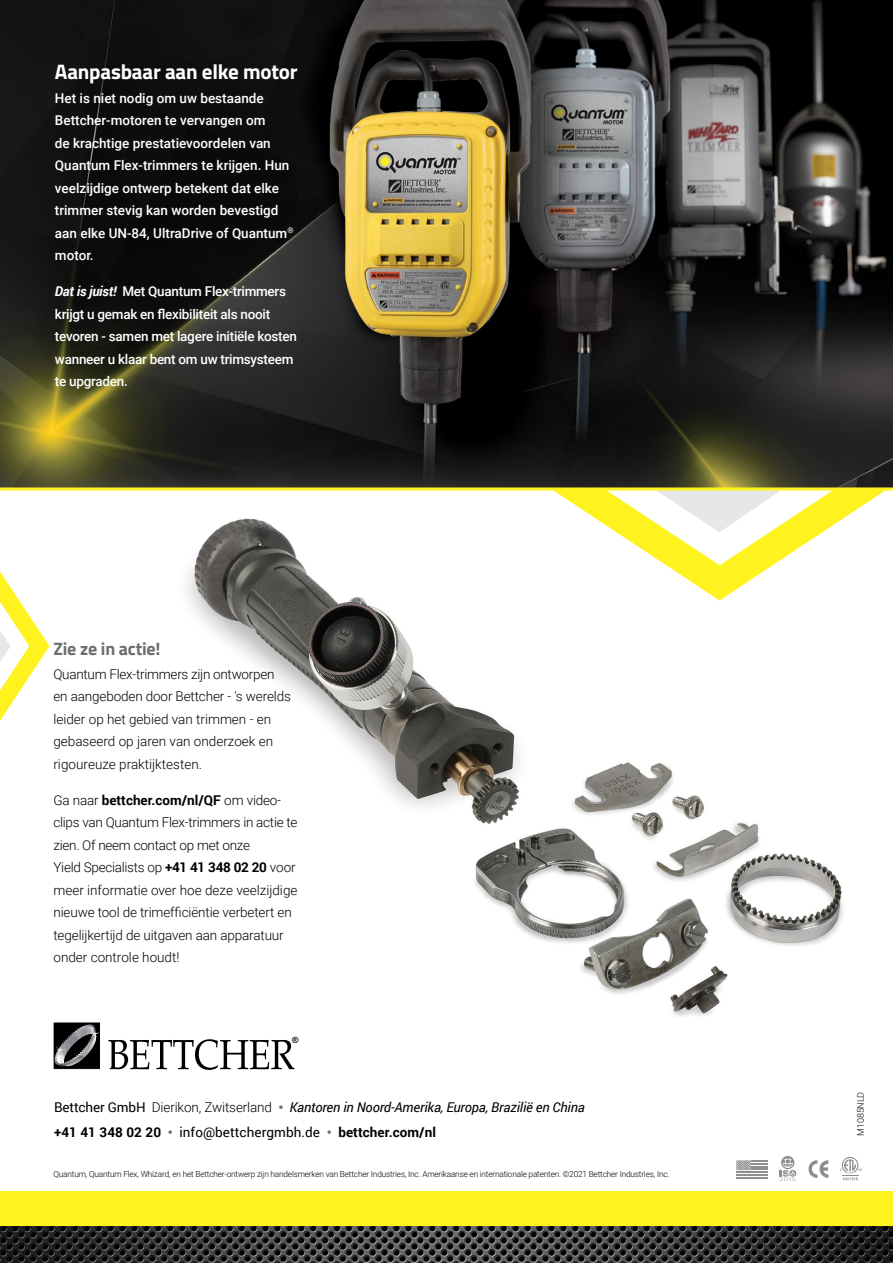
<style>
.page{position:relative;width:893px;height:1263px;background:#fff}
.page>*{position:absolute;margin:0;border:0;box-sizing:border-box;transform-origin:0 0}
.t1{font:700 21px "Titillium";letter-spacing:-.01em;color:#fff}
.t2{font:700 18px "Titillium";letter-spacing:-.01em;color:#6d6e71}
.t3{font:300 13.5px/22.5px "Roboto";letter-spacing:-.01em;color:#000}
.t4{font:500 13.5px/22.5px "Roboto";color:#fff}
.t5{font:500 13.5px/22.5px "Roboto";letter-spacing:-.02em;color:#fff}
.t6{font:italic 13.5px/25.5px "Roboto";letter-spacing:-.01em;color:#000}
.t7{font:300 9px "Roboto";letter-spacing:-.01em;color:#000}
.t8{font:700 8.7px "Arial";color:#000}
.t9{font:300 8.25px "Roboto";letter-spacing:-.02em;color:#000}
.s1{font-weight:700;font-style:italic}
.s2{font-weight:700}
.s3{font-style:normal}
.s4{font-weight:300;font-style:normal}
.s5{font-weight:900;font-style:normal;color:#6d6e71}
.s6{font-weight:700;font-style:normal}
</style>
<div class="page">
<img style="left:187px;top:518px;width:656px;height:552px">
<img style="left:0;top:0;width:893px;height:487px">
<svg style="left:108px;top:1039px;width:186px;height:31px"></svg>
<svg style="left:55px;top:1023px;width:44px;height:45px;background:#3f3f40"></svg>
<div style="left:53px;top:1021px;width:48px;height:49px;border:1px solid #fdfdfd"></div>
<img style="left:75px;top:1024px;width:15px;height:7px">
<svg style="left:780px;top:1156px;width:16px;height:25px"></svg>
<svg style="left:808px;top:1160px;width:20px;height:18px"></svg>
<svg style="left:840px;top:1157px;width:22px;height:23px"></svg>
<hr style="left:736px;top:1171px;width:31px;height:2px;background:#000">
<hr style="left:736px;top:1174px;width:31px;height:2px;background:#000">
<hr style="left:736px;top:1177px;width:31px;height:1px;background:#000">
<svg style="left:736px;top:1160px;width:31px;height:10px"></svg>
<svg style="left:0;top:571px;width:50px;height:150px"></svg>
<svg style="left:552px;top:490px;width:335px;height:110px"></svg>
<hr style="left:0;top:487px;width:893px;height:3px;background:#fff31f">
<div style="left:0;top:1191px;width:893px;height:40px;background:#fff31f"></div>
<img style="left:0;top:1227px;width:893px;height:36px">
<h1 class="t1" style="left:55px;top:55px;width:244px">Aanpasbaar aan elke motor</h1>
<p class="t4" style="left:55px;top:86px;width:240px">Het is niet nodig om uw bestaande Bettcher-motoren te vervangen om<br>de krachtige prestatievoordelen van Quantum Flex-trimmers te krijgen. Hun veelzijdige ontwerp betekent dat elke trimmer stevig kan worden bevestigd aan elke UN-84, UltraDrive of Quantum<sup>® </sup>motor.</p>
<p class="t5" style="left:55px;top:280px;width:244px"><span class="s1">Dat is juist!</span> Met Quantum Flex-trimmers krijgt u gemak en flexibiliteit als nooit tevoren - samen met lagere initiële kosten wanneer u klaar bent om uw trimsysteem te upgraden.</p>
<h2 class="t2" style="left:53px;top:634px;width:109px">Zie ze in actie!</h2>
<p class="t3" style="left:53px;top:662px;width:239px">Quantum Flex-trimmers zijn ontworpen en aangeboden door Bettcher - 's werelds leider op het gebied van trimmen - en gebaseerd op jaren van onderzoek en rigoureuze praktijktesten.</p>
<p class="t3" style="left:53px;top:788px;width:246px">Ga naar <span class="s2">bettcher.com/nl/QF</span> om video&shy;clips van Quantum Flex-trimmers in actie te zien. Of neem contact op met onze<br>Yield Specialists op <span class="s2">+41 41 348 02 20</span> voor meer informatie over hoe deze veelzijdige nieuwe tool de trimefficiëntie verbetert en tegelijkertijd de uitgaven aan apparatuur onder controle houdt!</p>
<p class="t8" style="left:292px;top:1033px;width:8px">®</p>
<p class="t6" style="left:54px;top:1093px;width:532px"><span class="s3">Bettcher GmbH</span> <span class="s4">Dierikon, Zwitserland</span> <span class="s5">•</span> Kantoren in Noord-Amerika, Europa, Brazilië en China <span class="s6">+41 41 348 02 20</span> <span class="s5">•</span> <span class="s3">info@bettchergmbh.de</span> <span class="s5">•</span> <span class="s6">bettcher.com/nl</span></p>
<p class="t9" style="left:53px;top:1168px;width:617px">Quantum, Quantum Flex, Whizard, en het Bettcher-ontwerp zijn handelsmerken van Bettcher Industries, Inc. Amerikaanse en internationale patenten. ©2021 Bettcher Industries, Inc.</p>
<p class="t7" style="left:854px;top:1136px;width:46px;rotate:-90deg">M1085NLD</p>
</div>
